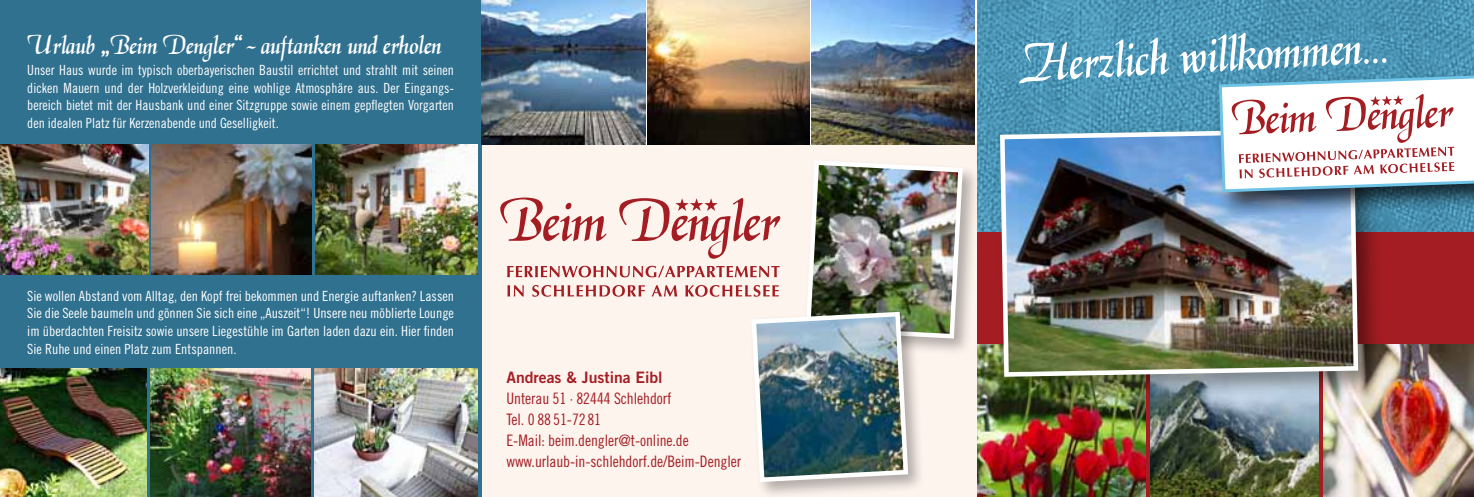
<style>
.page{position:relative;width:1474px;height:497px;background:#fff}
.page>*{position:absolute;margin:0;border:0;box-sizing:border-box;transform-origin:0 0}
.t1{font:54.43px "Daniela";color:#fff;scale:.94 1}
.t2{font:28px "Daniela";color:#fff}
.t3{font:15.75px/21px "Trade Gothic Cond Eighteen";letter-spacing:-.005em;color:#a41d23}
.t4{font:15.75px "Trade Gothic Bold Two";color:#a41d23}
.t5{font:14px/17.5px "Trade Gothic Cond Eighteen";color:#fff;text-align:justify}
</style>
<div class="page">
<div style="left:481px;top:144px;width:496px;height:352px;background:#fef4ee"></div>
<img style="left:977px;top:0;width:496px;height:232px">
<div style="left:977px;top:232px;width:496px;height:264px;background:#a41d23"></div>
<div style="left:801px;top:156px;width:178px;height:198px;background:#000;opacity:.3"></div>
<svg style="left:803px;top:158px;width:162px;height:182px"></svg>
<div style="left:747px;top:307px;width:177px;height:189px;background:#000;opacity:.3"></div>
<img style="left:500px;top:162px;width:460px;height:322px">
<img style="left:977px;top:344px;width:168px;height:152px">
<img style="left:1150px;top:402px;width:168px;height:94px">
<img style="left:1323px;top:344px;width:150px;height:152px">
<div style="left:993px;top:122px;width:390px;height:280px;background:#000;opacity:.44"></div>
<img style="left:997px;top:126px;width:363px;height:252px">
<div style="left:1212px;top:66px;width:261px;height:151px;background:#000;opacity:.75"></div>
<svg style="left:1217px;top:71px;width:256px;height:122px;background:#45809d"></svg>
<svg style="left:1220px;top:77px;width:253px;height:113px"></svg>
<div style="left:0;top:0;width:481px;height:496px;background:#30718f"></div>
<img style="left:0;top:145px;width:149px;height:129px">
<img style="left:151px;top:145px;width:160px;height:129px">
<img style="left:315px;top:145px;width:163px;height:129px">
<img style="left:0;top:368px;width:147px;height:128px">
<img style="left:150px;top:368px;width:160px;height:128px">
<img style="left:315px;top:368px;width:163px;height:128px">
<img style="left:481px;top:0;width:164px;height:144px">
<img style="left:647px;top:0;width:162px;height:144px">
<img style="left:812px;top:0;width:162px;height:144px">
<h2 class="t2" style="left:27px;top:28px;width:415px">Urlaub „Beim Dengler“ - auftanken und erholen</h2>
<p class="t5" style="left:27px;top:61px;width:428px">Unser Haus wurde im typisch oberbayerischen Baustil errichtet und strahlt mit seinen dicken Mauern und der Holzverkleidung eine wohlige Atmosphäre aus. Der Eingangs&shy;bereich bietet mit der Hausbank und einer Sitzgruppe sowie einem gepflegten Vorgarten den idealen Platz für Kerzenabende und Geselligkeit.</p>
<p class="t5" style="left:27px;top:286px;width:428px">Sie wollen Abstand vom Alltag, den Kopf frei bekommen und Energie auftanken? Lassen Sie die Seele baumeln und gönnen Sie sich eine „Auszeit“! Unsere neu möblierte Lounge im überdachten Freisitz sowie unsere Liegestühle im Garten laden dazu ein. Hier finden Sie Ruhe und einen Platz zum Entspannen.</p>
<p class="t4" style="left:506px;top:367px;width:158px">Andreas &amp; Justina Eibl</p>
<p class="t3" style="left:506px;top:387px;width:236px">Unterau 51 · 82444 Schlehdorf<br>Tel. 0 88 51-7281<br>E-Mail: beim.dengler@t-online.de www.urlaub-in-schlehdorf.de/Beim-Dengler</p>
<h1 class="t1" style="left:1017px;top:32px;width:394px;rotate:-3deg">Herzlich willkommen...</h1>
</div>
